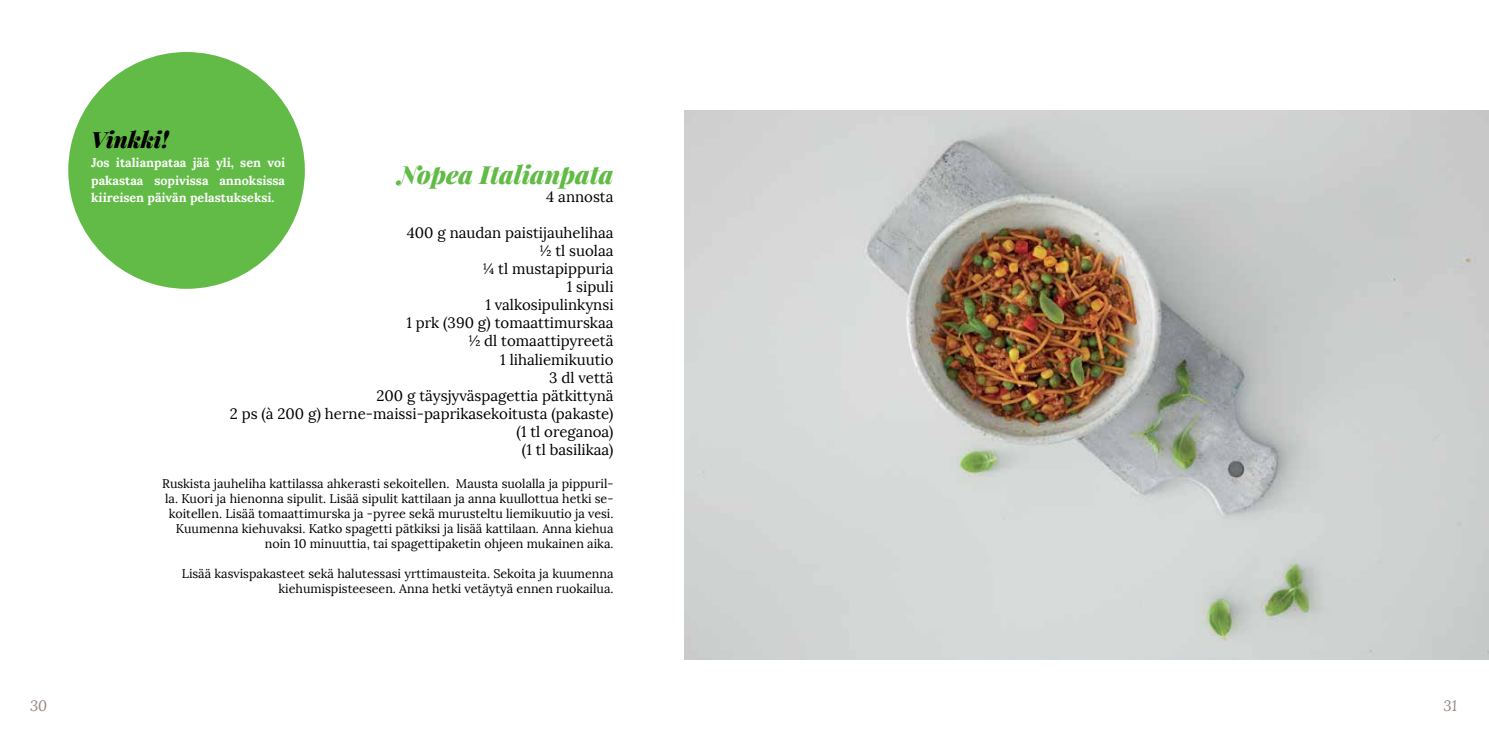
<style>
.page{position:relative;width:1489px;height:745px;background:#fff}
.page>*{position:absolute;margin:0;border:0;box-sizing:border-box;transform-origin:0 0}
.t1{font:italic 900 25px "Playfair Display";color:#62bb46}
.t2{font:italic 900 22.5px "Playfair Display";color:#000}
.t3{font:15px/18px "Lora";color:#000;text-align:right}
.t4{font:italic 15px "Lora";color:#938884}
.t5{font:12.5px/15px "Lora";color:#000;text-align:right}
.t6{font:700 12.5px/17.5px "Lora";color:#fff;text-align:justify}
</style>
<div class="page">
<div style="left:68px;top:52px;width:237px;height:236px;background:#62bb46;border-radius:50%"></div>
<img style="left:684px;top:110px;width:804px;height:549px">
<h2 class="t2" style="left:91px;top:120px;width:79px">Vinkki!</h2>
<p class="t6" style="left:91px;top:154px;width:195px">Jos italianpataa jää yli, sen voi pakastaa sopivissa annoksissa kiireisen päivän pelastukseksi.</p>
<h1 class="t1" style="left:398px;top:154px;width:217px">Nopea Italianpata</h1>
<p class="t3" style="left:546px;top:188px;width:69px">4 annosta</p>
<p class="t3" style="left:230px;top:224px;width:385px">400 g naudan paistijauhelihaa<br>½ tl suolaa<br>¼ tl mustapippuria<br>1 sipuli<br>1 valkosipulinkynsi<br>1 prk (390 g) tomaattimurskaa<br>½ dl tomaattipyreetä<br>1 lihaliemikuutio<br>3 dl vettä<br>200 g täysjyväspagettia pätkittynä<br>2 ps (à 200 g) herne-maissi-paprikasekoitusta (pakaste) (1 tl oreganoa)<br>(1 tl basilikaa)</p>
<p class="t5" style="left:162px;top:475px;width:453px">Ruskista jauheliha kattilassa ahkerasti sekoitellen. Mausta suolalla ja pippuril&shy;la. Kuori ja hienonna sipulit. Lisää sipulit kattilaan ja anna kuullottua hetki se&shy;koitellen. Lisää tomaattimurska ja -pyree sekä murusteltu liemikuutio ja vesi.<br>Kuumenna kiehuvaksi. Katko spagetti pätkiksi ja lisää kattilaan. Anna kiehua noin 10 minuuttia, tai spagettipaketin ohjeen mukainen aika.</p>
<p class="t5" style="left:182px;top:565px;width:433px">Lisää kasvispakasteet sekä halutessasi yrttimausteita. Sekoita ja kuumenna kiehumispisteeseen. Anna hetki vetäytyä ennen ruokailua.</p>
<p class="t4" style="left:30px;top:695px;width:19px">30</p>
<p class="t4" style="left:1443px;top:695px;width:15px">31</p>
</div>
